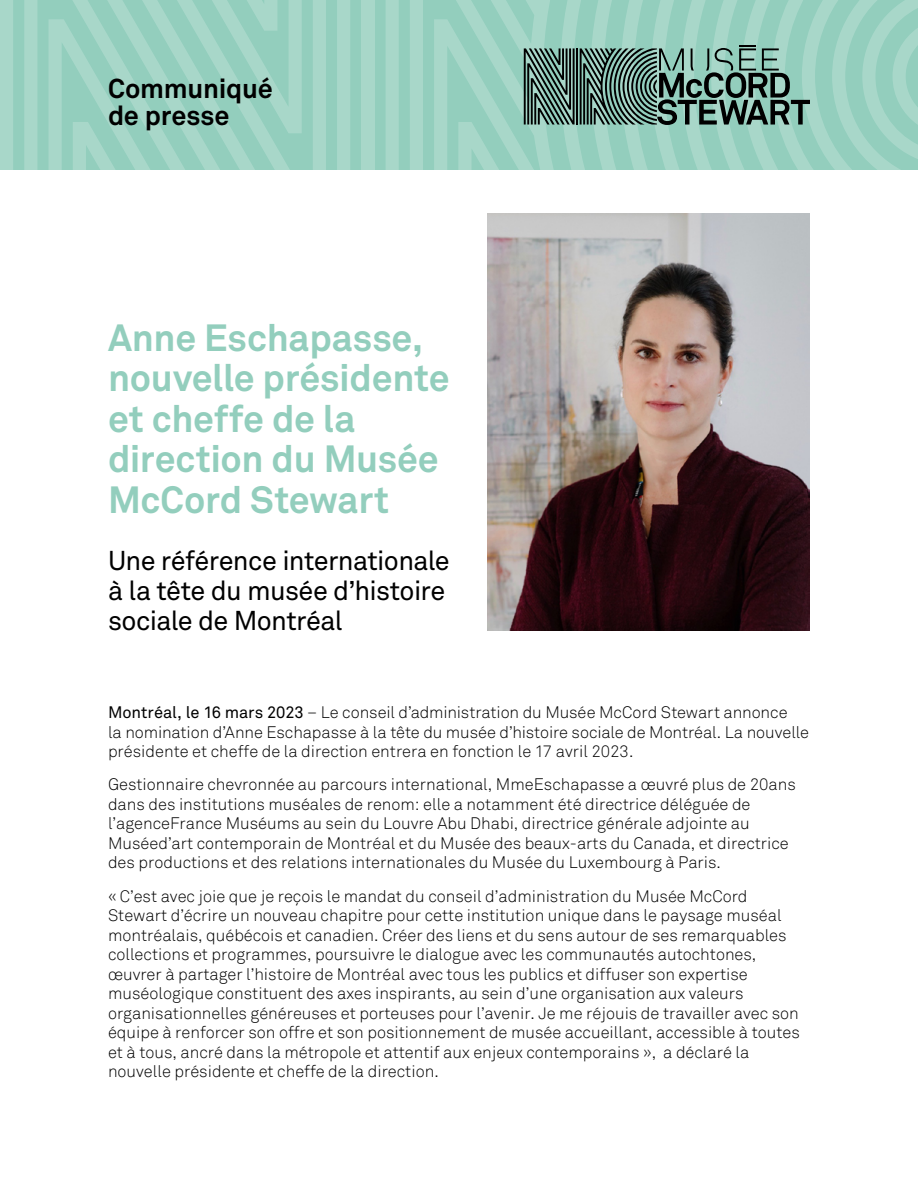
<style>
.page{position:relative;width:918px;height:1188px;background:#fff}
.page>*{position:absolute;margin:0;border:0;box-sizing:border-box;transform-origin:0 0}
.t1{font:700 37.5px/40.5px "Akkurat Pro";letter-spacing:-.01em;color:#93cebd}
.t2{font:27px/30px "Akkurat Pro";letter-spacing:-.025em;color:#000}
.t3{font:700 27px/27px "Akkurat Pro";letter-spacing:-.01em;color:#000}
.t4{font:300 16.5px/19.5px "Akkurat";color:#000}
.t5{font:16.5px/19.5px "Akkurat Light Pro";color:#000}
.s1{font-family:"Akkurat Pro"}
</style>
<div class="page">
<div style="left:0;top:0;width:918px;height:170px;background:#93cebd"></div>
<div style="left:337px;top:0;width:13px;height:170px;background:#a8d7c9"></div>
<svg style="left:0;top:0;width:37px;height:170px;fill:#a8d7c9"></svg>
<svg style="left:49px;top:0;width:277px;height:170px"></svg>
<div style="left:361px;top:0;width:13px;height:170px;background:#a8d7c9"></div>
<img style="left:488px;top:214px;width:322px;height:417px">
<svg style="left:386px;top:0;width:532px;height:170px"></svg>
<h2 class="t3" style="left:108px;top:75px;width:166px">Communiqué de presse</h2>
<h1 class="t1" style="left:108px;top:318px;width:343px">Anne Eschapasse, nouvelle présidente et cheffe de la direction du Musée<br>McCord Stewart</h1>
<h2 class="t2" style="left:108px;top:546px;width:343px">Une référence internationale à la tête du musée d’histoire sociale de Montréal</h2>
<p class="t5" style="left:108px;top:703px;width:703px"><span class="s1">Montréal, le 16 mars 2023</span> – Le conseil d’administration du Musée McCord Stewart annonce<br>la nomination d’Anne Eschapasse à la tête du musée d’histoire sociale de Montréal. La nouvelle présidente et cheffe de la direction entrera en fonction le 17 avril 2023.</p>
<p class="t5" style="left:108px;top:775px;width:689px">Gestionnaire chevronnée au parcours international, MmeEschapasse a œuvré plus de 20ans dans des institutions muséales de renom: elle a notamment été directrice déléguée de l’agenceFrance Muséums au sein du Louvre Abu Dhabi, directrice générale adjointe au Muséed’art contemporain de Montréal et du Musée des beaux-arts du Canada, et directrice des productions et des relations internationales du Musée du Luxembourg à Paris.</p>
<p class="t4" style="left:108px;top:887px;width:693px">« C’est avec joie que je reçois le mandat du conseil d’administration du Musée McCord Stewart d’écrire un nouveau chapitre pour cette institution unique dans le paysage muséal montréalais, québécois et canadien. Créer des liens et du sens autour de ses remarquables collections et programmes, poursuivre le dialogue avec les communautés autochtones, œuvrer à partager l’histoire de Montréal avec tous les publics et diffuser son expertise muséologique constituent des axes inspirants, au sein d’une organisation aux valeurs organisationnelles généreuses et porteuses pour l’avenir. Je me réjouis de travailler avec son équipe à renforcer son offre et son positionnement de musée accueillant, accessible à toutes et à tous, ancré dans la métropole et attentif aux enjeux contemporains », a déclaré la nouvelle présidente et cheffe de la direction.</p>
</div>
